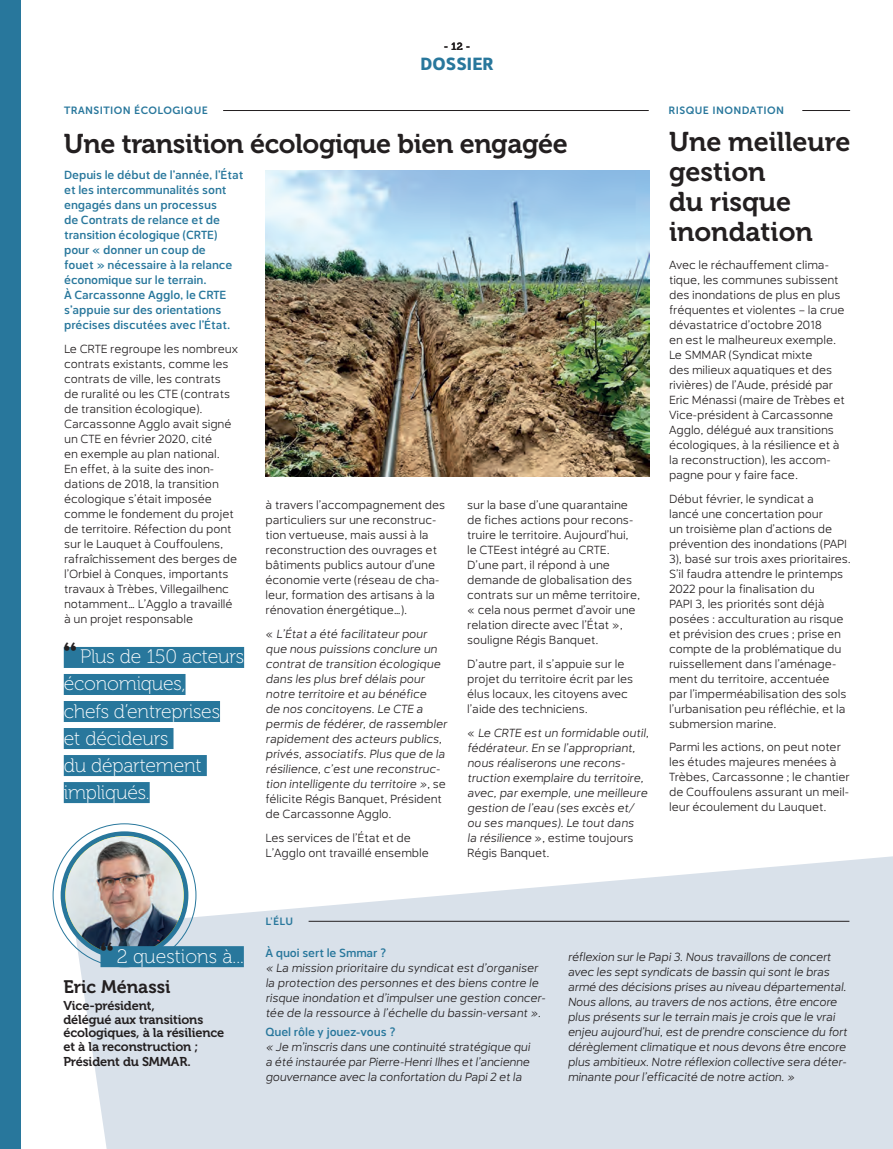
<style>
.page{position:relative;width:893px;height:1149px;background:#fff}
.page>*{position:absolute;margin:0;border:0;box-sizing:border-box;transform-origin:0 0}
.t1{font:27px/30px "Museo 700";letter-spacing:-.01em;color:#231f20}
.t2{font:19.5px/27px "Museo 100";letter-spacing:-.01em;color:#fff}
.t3{font:18px "Museo 700";color:#231f20}
.t4{font:900 18px "Catesque";letter-spacing:.01em;color:#28779c}
.t5{font:12.75px/13.5px "Museo 700";letter-spacing:-.01em;color:#231f20}
.t6{font:300 12px/15px "Catesque";letter-spacing:-.005em;color:#231f20}
.t7{font:italic 300 12px/15px "Catesque";letter-spacing:-.005em;color:#231f20}
.t8{font:500 12px/15px "Catesque";letter-spacing:-.005em;color:#28779c}
.t9{font:10.5px "Museo Sans 700";letter-spacing:.04em;color:#28779c}
.t10{font:10.5px "Museo 700";color:#231f20}
.s1{font-style:normal}
.s2{font-family:"Catesque";font-weight:900;font-size:28.5px;color:#231f20}
</style>
<div class="page">
<svg style="left:74px;top:856px;width:819px;height:292px;background:#dce3eb"></svg>
<div style="left:61px;top:831px;width:127px;height:127px;background:#28779c;border-radius:50%"></div>
<img style="left:65px;top:835px;width:119px;height:119px;border-radius:59px">
<div style="left:101px;top:945px;width:143px;height:21px;background:#28779c"></div>
<hr style="left:802px;top:110px;width:48px;height:1px;background:#231f20">
<img style="left:266px;top:170px;width:383px;height:306px">
<hr style="left:223px;top:110px;width:426px;height:1px;background:#231f20">
<div style="left:64px;top:646px;width:180px;height:21px;background:#28779c"></div>
<div style="left:64px;top:673px;width:122px;height:21px;background:#28779c"></div>
<div style="left:64px;top:700px;width:156px;height:21px;background:#28779c"></div>
<div style="left:64px;top:727px;width:110px;height:21px;background:#28779c"></div>
<div style="left:64px;top:754px;width:143px;height:21px;background:#28779c"></div>
<div style="left:64px;top:781px;width:86px;height:21px;background:#28779c"></div>
<hr style="left:309px;top:920px;width:540px;height:1px;background:#231f20">
<div style="left:0;top:0;width:21px;height:1148px;background:#28779c"></div>
<p class="t10" style="left:444px;top:41px;width:28px">- 12 -</p>
<h3 class="t4" style="left:420px;top:53px;width:75px">DOSSIER</h3>
<p class="t9" style="left:64px;top:105px;width:145px">TRANSITION ÉCOLOGIQUE</p>
<h1 class="t1" style="left:64px;top:129px;width:506px">Une transition écologique bien engagée</h1>
<p class="t8" style="left:64px;top:167px;width:181px">Depuis le début de l’année, l’État et les intercommunalités sont engagés dans un processus<br>de Contrats de relance et de transition écologique (CRTE) pour « donner un coup de<br>fouet » nécessaire à la relance économique sur le terrain.<br>À Carcassonne Agglo, le CRTE s’appuie sur des orientations précises discutées avec l’État.</p>
<p class="t6" style="left:64px;top:341px;width:175px">Le CRTE regroupe les nombreux contrats existants, comme les contrats de ville, les contrats de ruralité ou les CTE (contrats de transition écologique).<br>Carcassonne Agglo avait signé un CTE en février 2020, cité<br>en exemple au plan national.<br>En effet, à la suite des inon&shy;dations de 2018, la transition écologique s’était imposée comme le fondement du projet de territoire. Réfection du pont sur le Lauquet à Couffoulens, rafraîchissement des berges de l’Orbiel à Conques, importants travaux à Trèbes, Villegailhenc notamment… L’Agglo a travaillé à un projet responsable</p>
<p class="t6" style="left:266px;top:497px;width:181px">à travers l’accompagnement des particuliers sur une reconstruc&shy;tion vertueuse, mais aussi à la reconstruction des ouvrages et bâtiments publics autour d’une économie verte (réseau de cha&shy;leur, formation des artisans à la rénovation énergétique…).</p>
<p class="t7" style="left:266px;top:626px;width:183px"><span class="s1">«</span> L’État a été facilitateur pour que nous puissions conclure un contrat de transition écologique dans les plus bref délais pour notre territoire et au bénéfice<br>de nos concitoyens. Le CTE a permis de fédérer, de rassembler rapidement des acteurs publics, privés, associatifs. Plus que de la résilience, c’est une reconstruc&shy;tion intelligente du territoire »<span class="s1">, se félicite Régis Banquet, Président de Carcassonne Agglo.</span></p>
<p class="t6" style="left:266px;top:829px;width:165px">Les services de l’État et de<br>L’Agglo ont travaillé ensemble</p>
<p class="t6" style="left:467px;top:497px;width:174px">sur la base d’une quarantaine de fiches actions pour recons&shy;truire le territoire. Aujourd’hui, le CTEest intégré au CRTE.<br>D’une part, il répond à une demande de globalisation des contrats sur un même territoire, « cela nous permet d’avoir une relation directe avec l’État », souligne Régis Banquet.</p>
<p class="t6" style="left:467px;top:656px;width:167px">D’autre part, il s’appuie sur le projet du territoire écrit par les élus locaux, les citoyens avec l’aide des techniciens.</p>
<p class="t7" style="left:467px;top:724px;width:183px"><span class="s1">«</span> Le CRTE est un formidable outil, fédérateur. En se l’appropriant, nous réaliserons une recons&shy;truction exemplaire du territoire, avec, par exemple, une meilleure gestion de l’eau (ses excès et/ ou ses manques). Le tout dans<br>la résilience <span class="s1">», estime toujours<br>Régis Banquet.</span></p>
<h2 class="t2" style="left:64px;top:643px;width:182px"><span class="s2">“</span> Plus de 150 acteurs économiques,<br>chefs d’entreprises<br>et décideurs<br>du département impliqués.</h2>
<p class="t9" style="left:668px;top:105px;width:117px">RISQUE INONDATION</p>
<h1 class="t1" style="left:669px;top:127px;width:183px">Une meilleure gestion<br>du risque inondation</h1>
<p class="t6" style="left:669px;top:257px;width:177px">Avec le réchauffement clima&shy;tique, les communes subissent des inondations de plus en plus fréquentes et violentes – la crue dévastatrice d’octobre 2018<br>en est le malheureux exemple.<br>Le SMMAR (Syndicat mixte<br>des milieux aquatiques et des rivières) de l’Aude, présidé par<br>Eric Ménassi (maire de Trèbes et<br>Vice-président à Carcassonne<br>Agglo, délégué aux transitions écologiques, à la résilience et à la reconstruction), les accom&shy;pagne pour y faire face.</p>
<p class="t6" style="left:669px;top:491px;width:183px">Début février, le syndicat a<br>lancé une concertation pour<br>un troisième plan d’actions de prévention des inondations (PAPI<br>3), basé sur trois axes prioritaires.<br>S’il faudra attendre le printemps<br>2022 pour la finalisation du<br>PAPI 3, les priorités sont déjà posées : acculturation au risque et prévision des crues ; prise en compte de la problématique du ruissellement dans l’aménage&shy;ment du territoire, accentuée<br>par l’imperméabilisation des sols l’urbanisation peu réfléchie, et la submersion marine.</p>
<p class="t6" style="left:669px;top:739px;width:182px">Parmi les actions, on peut noter les études majeures menées à<br>Trèbes, Carcassonne ; le chantier de Couffoulens assurant un meil&shy;leur écoulement du Lauquet.</p>
<p class="t9" style="left:265px;top:915px;width:29px">L'ÉLU</p>
<h2 class="t2" style="left:101px;top:942px;width:145px"><span class="s2">“</span> 2 questions à...</h2>
<h3 class="t3" style="left:63px;top:975px;width:109px">Eric Ménassi</h3>
<p class="t5" style="left:63px;top:998px;width:162px">Vice-président,<br>délégué aux transitions écologiques, à la résilience et à la reconstruction ;</p>
<p class="t5" style="left:63px;top:1054px;width:129px">Président du SMMAR.</p>
<p class="t8" style="left:265px;top:945px;width:123px">À quoi sert le Smmar ?</p>
<p class="t7" style="left:265px;top:960px;width:282px">« La mission prioritaire du syndicat est d’organiser la protection des personnes et des biens contre le risque inondation et d’impulser une gestion concer&shy;tée de la ressource à l’échelle du bassin-versant ».</p>
<p class="t8" style="left:265px;top:1024px;width:132px">Quel rôle y jouez-vous ?</p>
<p class="t7" style="left:265px;top:1039px;width:266px;text-align:justify">« Je m’inscris dans une continuité stratégique qui a été instaurée par Pierre-Henri Ilhes et l’ancienne gouvernance avec la confortation du Papi 2 et la</p>
<p class="t7" style="left:568px;top:949px;width:281px">réflexion sur le Papi 3. Nous travaillons de concert avec les sept syndicats de bassin qui sont le bras armé des décisions prises au niveau départemental.<br>Nous allons, au travers de nos actions, être encore plus présents sur le terrain mais je crois que le vrai enjeu aujourd’hui, est de prendre conscience du fort dérèglement climatique et nous devons être encore plus ambitieux. Notre réflexion collective sera déter&shy;minante pour l’efficacité de notre action. »</p>
</div>
